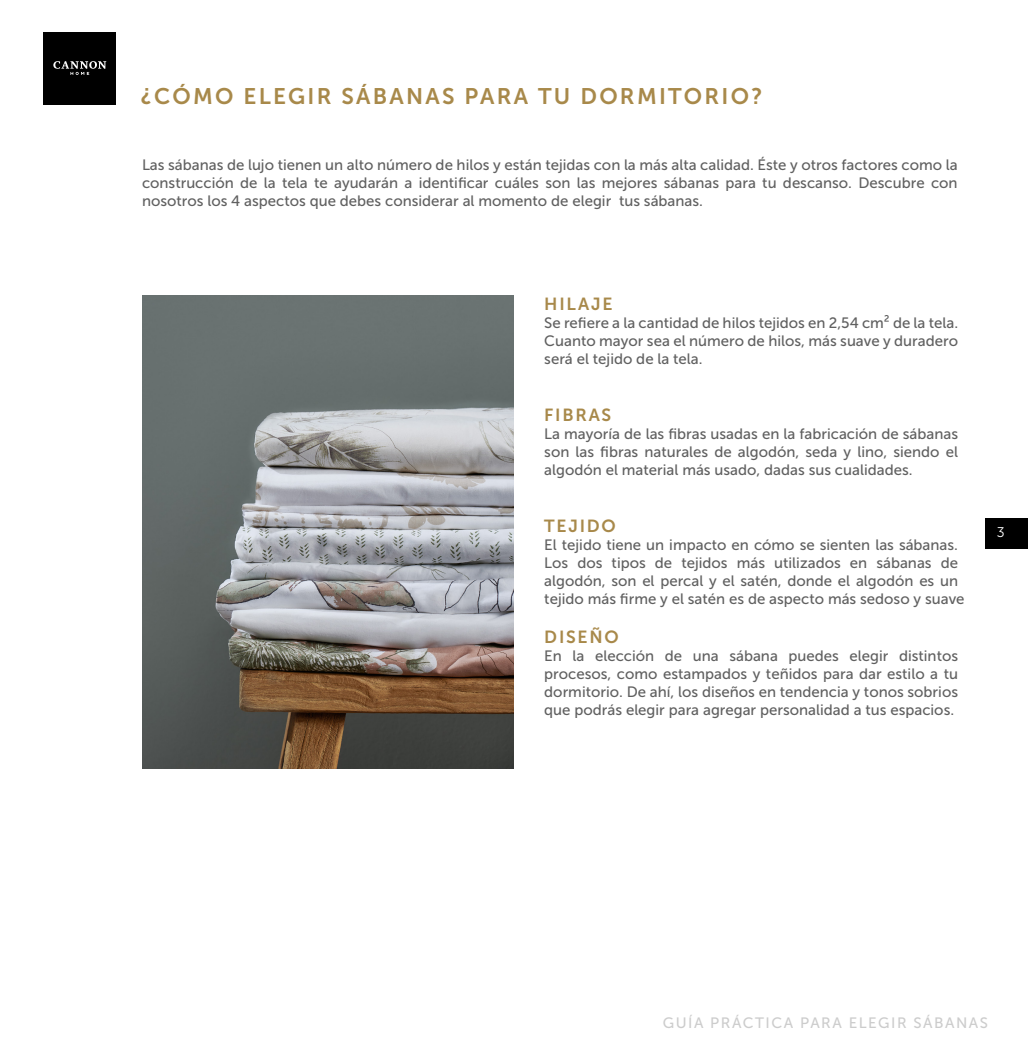
<style>
.page{position:relative;width:1028px;height:1063px;background:#fff}
.page>*{position:absolute;margin:0;border:0;box-sizing:border-box;transform-origin:0 0}
.t1{font:22.5px "Museo Sans 700";letter-spacing:.1em;color:#a8894a}
.t2{font:17.5px "Museo Sans 700";letter-spacing:.1em;color:#a8894a}
.t3{font:15px/18px "Museo Sans 500";color:#606060;text-align:justify}
.t4{font:15px "Museo Sans 500";letter-spacing:.1em;color:#ccc}
.t5{font:14px "Museo Sans 300";color:#fff}
</style>
<div class="page">
<div style="left:44px;top:32px;width:72px;height:72px;background:#000"></div>
<svg style="left:53px;top:61px;width:53px;height:14px"></svg>
<div style="left:985px;top:518px;width:43px;height:31px;background:#000"></div>
<img style="left:142px;top:295px;width:372px;height:474px">
<h1 class="t1" style="left:140px;top:83px;width:623px">¿CÓMO ELEGIR SÁBANAS PARA TU DORMITORIO?</h1>
<p class="t3" style="left:142px;top:156px;width:817px">Las sábanas de lujo tienen un alto número de hilos y están tejidas con la más alta calidad. Éste y otros factores como la construcción de la tela te ayudarán a identificar cuáles son las mejores sábanas para tu descanso. Descubre con nosotros los 4 aspectos que debes considerar al momento de elegir tus sábanas.</p>
<p class="t2" style="left:544px;top:294px;width:70px">HILAJE</p>
<p class="t3" style="left:544px;top:314px;width:415px">Se refiere a la cantidad de hilos tejidos en 2,54 cm² de la tela.<br>Cuanto mayor sea el número de hilos, más suave y duradero será el tejido de la tela.</p>
<p class="t2" style="left:544px;top:405px;width:69px">FIBRAS</p>
<p class="t3" style="left:544px;top:425px;width:415px">La mayoría de las fibras usadas en la fabricación de sábanas son las fibras naturales de algodón, seda y lino, siendo el algodón el material más usado, dadas sus cualidades.</p>
<p class="t2" style="left:544px;top:516px;width:73px">TEJIDO</p>
<p class="t3" style="left:544px;top:536px;width:422px;text-align:left">El tejido tiene un impacto en cómo se sienten las sábanas.<br>Los dos tipos de tejidos más utilizados en sábanas de algodón, son el percal y el satén, donde el algodón es un tejido más firme y el satén es de aspecto más sedoso y suave</p>
<p class="t2" style="left:544px;top:627px;width:76px">DISEÑO</p>
<p class="t3" style="left:544px;top:647px;width:415px">En la elección de una sábana puedes elegir distintos procesos, como estampados y teñidos para dar estilo a tu dormitorio. De ahí, los diseños en tendencia y tonos sobrios que podrás elegir para agregar personalidad a tus espacios.</p>
<p class="t5" style="left:996px;top:525px;width:9px">3</p>
<p class="t4" style="left:663px;top:1015px;width:327px">GUÍA PRÁCTICA PARA ELEGIR SÁBANAS</p>
</div>
